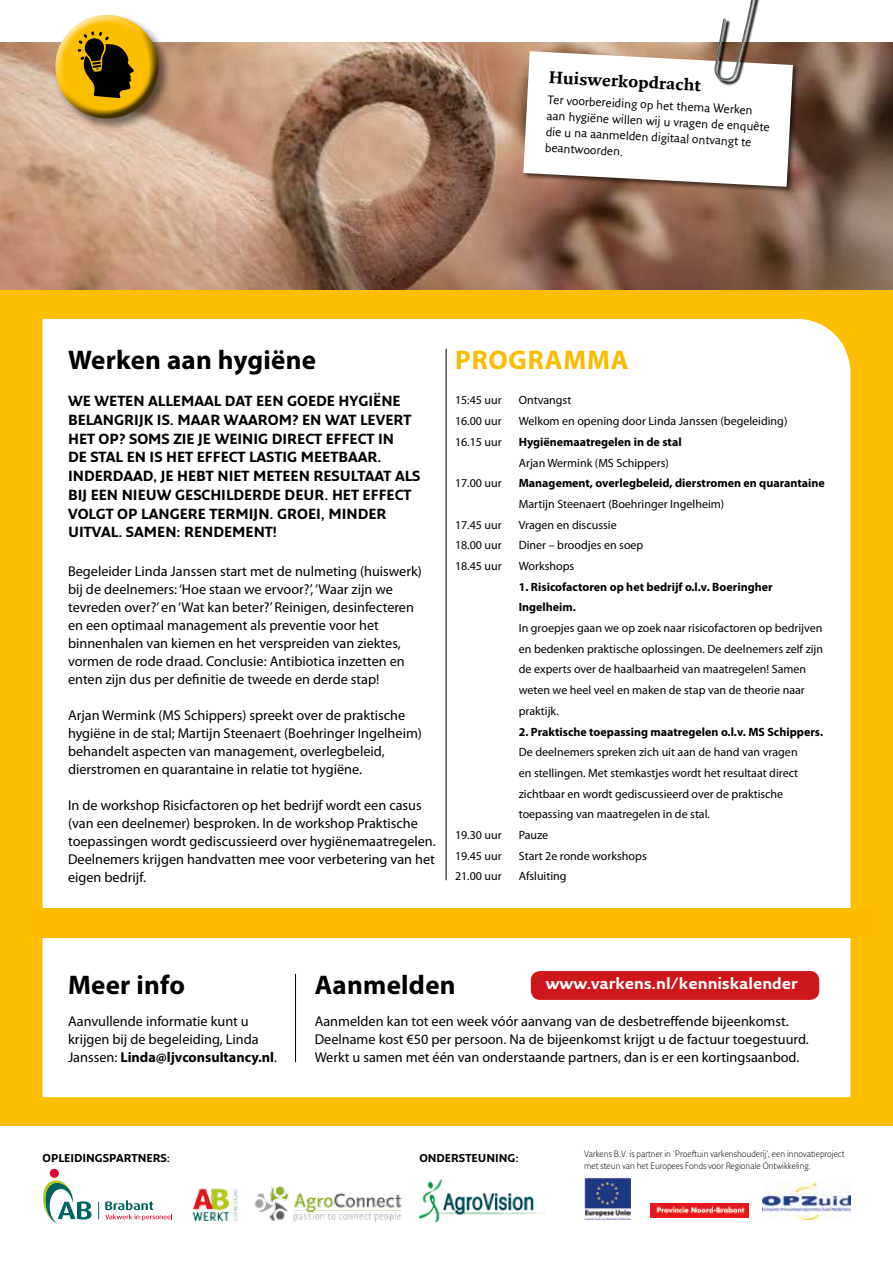
<style>
.page{position:relative;width:893px;height:1263px;background:#fff}
.page>*{position:absolute;margin:0;border:0;box-sizing:border-box;transform-origin:0 0}
.t1{font:700 27px "Myriad Pro";letter-spacing:.01em;color:#000}
.t2{font:700 27px "Myriad Pro";letter-spacing:.03em;color:#fabb00}
.t3{font:700 16.5px "Fresco Pro";color:#000}
.t4{font:700 15.9px "Fresco Sans Pro";color:#fff}
.t5{font:14.25px/18px "Myriad Pro";color:#000}
.t6{font:700 14.25px/18.8px "Fresco Sans Pro";color:#000}
.t7{font:12px/20.7px "Myriad Pro";color:#000}
.t8{font:700 12px/20.7px "Myriad Pro";color:#000}
.t9{font:12px/16px "Fresco Sans Pro";color:#000}
.t10{font:700 11.1px "Fresco Sans Pro";color:#000}
.t11{font:300 9px/12px "Fresco Sans Pro";color:#000}
.s1{font-weight:700}
</style>
<div class="page">
<div style="left:0;top:289px;width:893px;height:838px;background:#fcbf00"></div>
<div style="left:43px;top:319px;width:807px;height:778px;background:#fff"></div>
<img style="left:0;top:43px;width:893px;height:246px">
<div style="left:53px;top:13px;width:119px;height:119px;background:#000;opacity:.5"></div>
<svg style="left:47px;top:13px;width:119px;height:114px;background:#b89846"></svg>
<div style="left:30px;top:908px;width:842px;height:30px;background:#fabb00"></div>
<div style="left:522px;top:50px;width:277px;height:143px;background:#000;opacity:.6"></div>
<svg style="left:523px;top:51px;width:270px;height:136px"></svg>
<div style="left:716px;top:0;width:47px;height:86px;background:#000;opacity:.9"></div>
<img style="left:714px;top:0;width:40px;height:82px">
<hr style="left:446px;top:349px;width:1px;height:531px;background:#000">
<hr style="left:295px;top:974px;width:1px;height:88px;background:#000">
<div style="left:531px;top:971px;width:288px;height:29px;background:#cd171a;border-radius:9px"></div>
<img style="left:192px;top:1188px;width:46px;height:33px">
<img style="left:254px;top:1186px;width:148px;height:35px">
<div style="left:50px;top:1169px;width:9px;height:9px;background:#dd052b;border-radius:50%"></div>
<svg style="left:43px;top:1180px;width:49px;height:43px"></svg>
<svg style="left:98px;top:1202px;width:1px;height:17px"></svg>
<svg style="left:105px;top:1200px;width:67px;height:20px"></svg>
<img style="left:419px;top:1179px;width:126px;height:42px">
<img style="left:650px;top:1203px;width:99px;height:14px">
<img style="left:584px;top:1178px;width:46px;height:41px">
<img style="left:762px;top:1182px;width:88px;height:38px">
<p class="t3" style="left:549px;top:67px;width:154px;rotate:3deg">Huiswerkopdracht</p>
<p class="t9" style="left:548px;top:91px;width:225px;rotate:3deg">Ter voorbereiding op het thema Werken aan hygiëne willen wij u vragen de enquête die u na aanmelden digitaal ontvangt te beantwoorden.</p>
<h1 class="t1" style="left:68px;top:345px;width:250px">Werken aan hygiëne</h1>
<p class="t6" style="left:68px;top:391px;width:354px">WE WETEN ALLEMAAL DAT EEN GOEDE HYGIËNE BELANGRIJK IS. MAAR WAAROM? EN WAT LEVERT HET OP? SOMS ZIE JE WEINIG DIRECT EFFECT IN<br>DE STAL EN IS HET EFFECT LASTIG MEETBAAR.<br>INDERDAAD, JE HEBT NIET METEEN RESULTAAT ALS BIJ EEN NIEUW GESCHILDERDE DEUR. HET EFFECT VOLGT OP LANGERE TERMIJN. GROEI, MINDER UITVAL. SAMEN: RENDEMENT!</p>
<p class="t5" style="left:68px;top:563px;width:355px">Begeleider Linda Janssen start met de nulmeting (huiswerk) bij de deelnemers: ‘Hoe staan we ervoor?’, ‘Waar zijn we tevreden over?’ en ‘Wat kan beter?’ Reinigen, desinfecteren en een optimaal management als preventie voor het binnenhalen van kiemen en het verspreiden van ziektes, vormen de rode draad. Conclusie: Antibiotica inzetten en enten zijn dus per definitie de tweede en derde stap!</p>
<p class="t5" style="left:68px;top:707px;width:355px">Arjan Wermink (MS Schippers) spreekt over de praktische hygiëne in de stal; Martijn Steenaert (Boehringer Ingelheim) behandelt aspecten van management, overlegbeleid, dierstromen en quarantaine in relatie tot hygiëne.</p>
<p class="t5" style="left:68px;top:796px;width:369px">In de workshop Risicfactoren op het bedrijf wordt een casus (van een deelnemer) besproken. In de workshop Praktische toepassingen wordt gediscussieerd over hygiënemaatregelen.<br>Deelnemers krijgen handvatten mee voor verbetering van het eigen bedrijf.</p>
<h1 class="t2" style="left:455px;top:345px;width:175px">PROGRAMMA</h1>
<p class="t7" style="left:455px;top:390px;width:48px">15:45 uur</p>
<p class="t7" style="left:519px;top:390px;width:54px">Ontvangst</p>
<p class="t7" style="left:455px;top:411px;width:48px">16.00 uur</p>
<p class="t7" style="left:519px;top:411px;width:270px">Welkom en opening door Linda Janssen (begeleiding)</p>
<p class="t7" style="left:455px;top:432px;width:48px">16.15 uur</p>
<p class="t8" style="left:519px;top:432px;width:164px">Hygiënemaatregelen in de stal</p>
<p class="t7" style="left:519px;top:452px;width:152px">Arjan Wermink (MS Schippers)</p>
<p class="t7" style="left:455px;top:473px;width:48px">17.00 uur</p>
<p class="t8" style="left:519px;top:473px;width:308px">Management, overlegbeleid, dierstromen en quarantaine</p>
<p class="t7" style="left:519px;top:494px;width:207px">Martijn Steenaert (Boehringer Ingelheim)</p>
<p class="t7" style="left:455px;top:514px;width:48px">17.45 uur</p>
<p class="t7" style="left:519px;top:514px;width:99px">Vragen en discussie</p>
<p class="t7" style="left:455px;top:535px;width:48px">18.00 uur</p>
<p class="t7" style="left:519px;top:535px;width:126px">Diner – broodjes en soep</p>
<p class="t7" style="left:455px;top:556px;width:48px">18.45 uur</p>
<p class="t7" style="left:519px;top:556px;width:57px">Workshops</p>
<p class="t8" style="left:519px;top:576px;width:255px">1. Risicofactoren op het bedrijf o.l.v. Boeringher<br>Ingelheim.</p>
<p class="t7" style="left:519px;top:618px;width:306px">In groepjes gaan we op zoek naar risicofactoren op bedrijven en bedenken praktische oplossingen. De deelnemers zelf zijn de experts over de haalbaarheid van maatregelen! Samen weten we heel veel en maken de stap van de theorie naar praktijk.</p>
<p class="t8" style="left:519px;top:721px;width:306px">2. Praktische toepassing maatregelen o.l.v. MS Schippers.</p>
<p class="t7" style="left:519px;top:742px;width:281px">De deelnemers spreken zich uit aan de hand van vragen en stellingen. Met stemkastjes wordt het resultaat direct zichtbaar en wordt gediscussieerd over de praktische toepassing van maatregelen in de stal.</p>
<p class="t7" style="left:455px;top:825px;width:48px">19.30 uur</p>
<p class="t7" style="left:519px;top:825px;width:31px">Pauze</p>
<p class="t7" style="left:455px;top:845px;width:48px">19.45 uur</p>
<p class="t7" style="left:519px;top:845px;width:129px">Start 2e ronde workshops</p>
<p class="t7" style="left:455px;top:866px;width:48px">21.00 uur</p>
<p class="t7" style="left:519px;top:866px;width:49px">Afsluiting</p>
<h1 class="t1" style="left:68px;top:969px;width:118px">Meer info</h1>
<h1 class="t1" style="left:315px;top:969px;width:143px">Aanmelden</h1>
<p class="t4" style="left:546px;top:974px;width:254px">www.varkens.nl/kenniskalender</p>
<p class="t5" style="left:68px;top:1013px;width:210px">Aanvullende informatie kunt u krijgen bij de begeleiding, Linda<br>Janssen: <span class="s1">Linda@ljvconsultancy.nl</span>.</p>
<p class="t5" style="left:315px;top:1013px;width:496px">Aanmelden kan tot een week vóór aanvang van de desbetreffende bijeenkomst.<br>Deelname kost €50 per persoon. Na de bijeenkomst krijgt u de factuur toegestuurd.<br>Werkt u samen met één van onderstaande partners, dan is er een kortingsaanbod.</p>
<p class="t10" style="left:43px;top:1151px;width:129px">OPLEIDINGSPARTNERS:</p>
<p class="t10" style="left:419px;top:1151px;width:101px">ONDERSTEUNING:</p>
<p class="t11" style="left:584px;top:1147px;width:262px">Varkens B.V. is partner in ‘Proeftuin varkenshouderij’, een innovatieproject met steun van het Europees Fonds voor Regionale Ontwikkeling.</p>
</div>
